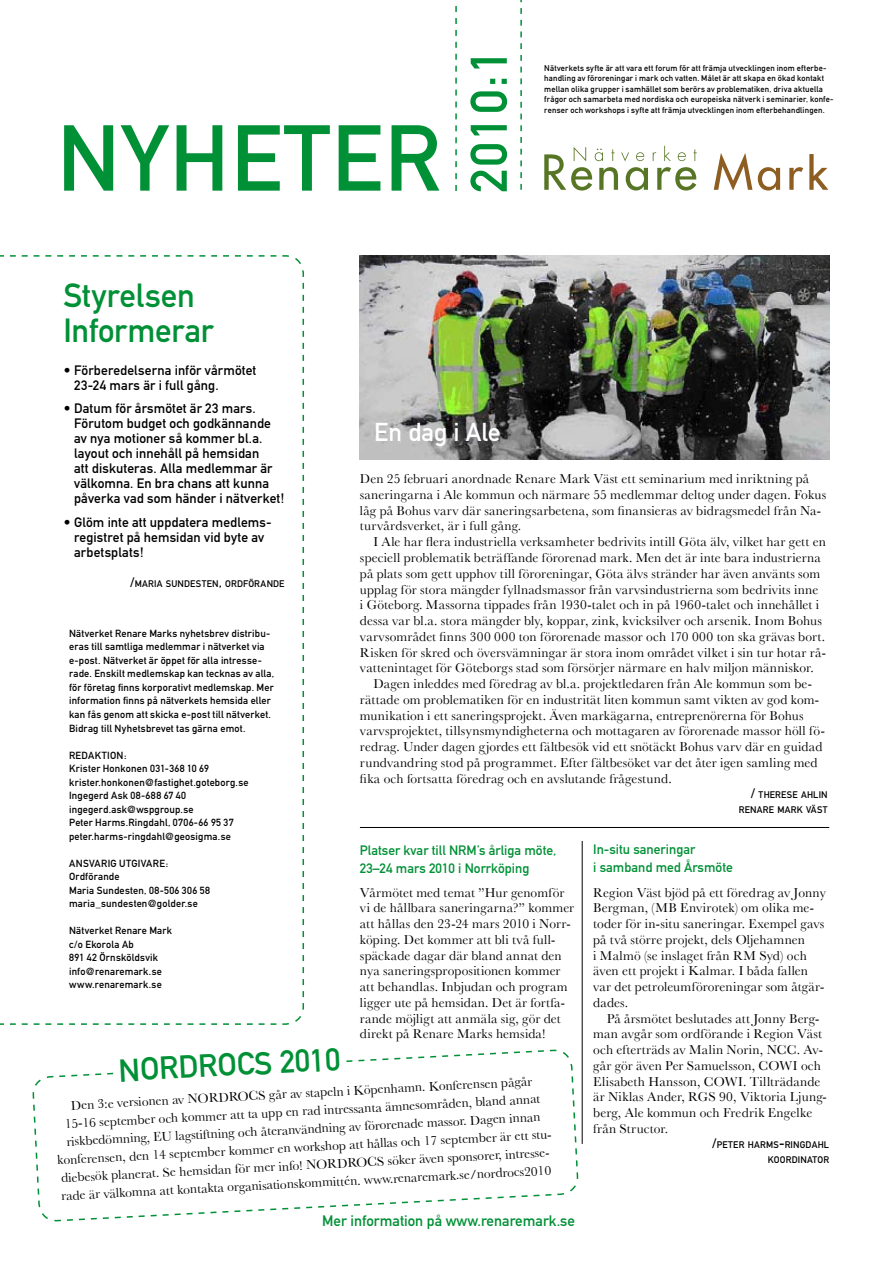
<style>
.page{position:relative;width:893px;height:1263px;background:#fff}
.page>*{position:absolute;margin:0;border:0;box-sizing:border-box;transform-origin:0 0}
.t1{font:91.8px "DIN Mittelschrift";letter-spacing:.02em;color:#009036}
.t2{font:50.7px "DIN Mittelschrift";color:#009036}
.t3{font:33px/34.5px "DIN Mittelschrift";letter-spacing:-.005em;color:#009036}
.t4{font:31.5px "DIN Mittelschrift";color:#009036}
.t5{font:25.5px "DIN Mittelschrift";color:#fff}
.t6{font:15px "DIN Mittelschrift";color:#009036}
.t7{font:13.5px/15.8px "Baskerville";letter-spacing:.015em;color:#000}
.t8{font:13.5px/15px "DIN Mittelschrift";letter-spacing:.01em;color:#000}
.t9{font:13.5px/18px "DIN Mittelschrift";color:#009036}
.t10{font:10.2px/13.5px "DIN Mittelschrift";letter-spacing:.02em;color:#000}
.t11{font:9.45px/15px "DIN Mittelschrift";letter-spacing:.025em;color:#000;text-align:right}
.t12{font:8.25px/10.5px "DIN Mittelschrift";letter-spacing:.02em;color:#000}
.s1{font-size:13.5px}
</style>
<div class="page">
<svg style="left:0;top:255px;width:305px;height:770px"></svg>
<svg style="left:714px;top:153px;width:38px;height:38px"></svg>
<svg style="left:758px;top:167px;width:22px;height:24px"></svg>
<svg style="left:789px;top:167px;width:14px;height:23px"></svg>
<svg style="left:809px;top:154px;width:19px;height:36px"></svg>
<svg style="left:544px;top:146px;width:153px;height:45px"></svg>
<svg style="left:455px;top:0;width:2px;height:191px"></svg>
<svg style="left:520px;top:0;width:2px;height:190px"></svg>
<img style="left:360px;top:255px;width:469px;height:204px">
<svg style="left:32px;top:1010px;width:547px;height:212px"></svg>
<hr style="left:582px;top:841px;width:1px;height:303px;background:#000">
<hr style="left:360px;top:827px;width:469px;height:1px;background:#000">
<svg style="left:55px;top:1046px;width:490px;height:44px"></svg>
<h1 class="t1" style="left:57px;top:105px;width:385px">NYHETER</h1>
<h2 class="t2" style="left:459px;top:193px;width:146px;rotate:-90deg">2010:1</h2>
<p class="t12" style="left:544px;top:63px;width:291px">Nätverkets syfte är att vara ett forum för att främja utvecklingen inom efterbe&shy;handling av föroreningar i mark och vatten. Målet är att skapa en ökad kontakt mellan olika grupper i samhället som berörs av problematiken, driva aktuella frågor och samarbeta med nordiska och europeiska nätverk i seminarier, konfe&shy;renser och workshops i syfte att främja utvecklingen inom efterbehandlingen.</p>
<h3 class="t3" style="left:63px;top:279px;width:152px">Styrelsen<br>Informerar</h3>
<p class="t8" style="left:74px;top:363px;width:184px;text-indent:-10px">• Förberedelserna inför vårmötet<br>23-24 mars är i full gång.</p>
<p class="t8" style="left:74px;top:401px;width:212px;text-indent:-10px">• Datum för årsmötet är 23 mars.<br>Förutom budget och godkännande av nya motioner så kommer bl.a. layout och innehåll på hemsidan<br>att diskuteras. Alla medlemmar är välkomna. En bra chans att kunna påverka vad som händer i nätverket!</p>
<p class="t8" style="left:74px;top:515px;width:197px;text-indent:-10px">• Glöm inte att uppdatera medlems&shy;registret på hemsidan vid byte av arbetsplats!</p>
<p class="t11" style="left:130px;top:576px;width:156px"><span class="s1">/</span>MARIA SUNDESTEN<span class="s1">,</span> ORDFÖRANDE</p>
<h3 class="t5" style="left:374px;top:417px;width:128px">En dag i Ale</h3>
<p class="t7" style="left:360px;top:471px;width:468px">Den 25 februari anordnade Renare Mark Väst ett seminarium med inriktning på saneringarna i Ale kommun och närmare 55 medlemmar deltog under dagen. Fokus låg på Bohus varv där saneringsarbetena, som finansieras av bidragsmedel från Na&shy;turvårdsverket, är i full gång.</p>
<p class="t7" style="left:373px;top:534px;width:454px">I Ale har flera industriella verksamheter bedrivits intill Göta älv, vilket har gett en</p>
<p class="t7" style="left:360px;top:550px;width:462px">speciell problematik beträffande förorenad mark. Men det är inte bara industrierna</p>
<p class="t7" style="left:360px;top:565px;width:462px">på plats som gett upphov till föroreningar, Göta älvs stränder har även använts som</p>
<p class="t7" style="left:360px;top:581px;width:460px">upplag för stora mängder fyllnadsmassor från varvsindustrierna som bedrivits inne</p>
<p class="t7" style="left:360px;top:597px;width:461px">i Göteborg. Massorna tippades från 1930-talet och in på 1960-talet och innehållet i</p>
<p class="t7" style="left:360px;top:613px;width:463px">dessa var bl.a. stora mängder bly, koppar, zink, kvicksilver och arsenik. Inom Bohus</p>
<p class="t7" style="left:360px;top:628px;width:467px">varvsområdet finns 300 000 ton förorenade massor och 170 000 ton ska grävas bort.</p>
<p class="t7" style="left:360px;top:644px;width:467px">Risken för skred och översvämningar är stora inom området vilket i sin tur hotar rå-</p>
<p class="t7" style="left:360px;top:660px;width:456px">vattenintaget för Göteborgs stad som försörjer närmare en halv miljon människor.</p>
<p class="t7" style="left:373px;top:676px;width:440px">Dagen inleddes med föredrag av bl.a. projektledaren från Ale kommun som be-</p>
<p class="t7" style="left:360px;top:691px;width:461px">rättade om problematiken för en industrität liten kommun samt vikten av god kom-</p>
<p class="t7" style="left:360px;top:707px;width:445px">munikation i ett saneringsprojekt. Även markägarna, entreprenörerna för Bohus</p>
<p class="t7" style="left:360px;top:723px;width:466px">varvsprojektet, tillsynsmyndigheterna och mottagaren av förorenade massor höll fö-</p>
<p class="t7" style="left:360px;top:739px;width:464px">redrag. Under dagen gjordes ett fältbesök vid ett snötäckt Bohus varv där en guidad</p>
<p class="t7" style="left:360px;top:754px;width:459px">rundvandring stod på programmet. Efter fältbesöket var det åter igen samling med</p>
<p class="t7" style="left:360px;top:770px;width:313px">fika och fortsatta föredrag och en avslutande frågestund.</p>
<p class="t11" style="left:739px;top:787px;width:90px"><span class="s1">/</span> THERESE AHLIN<br>RENARE MARK VÄST</p>
<p class="t9" style="left:360px;top:842px;width:198px">Platser kvar till NRM’s årliga möte,<br>23–24 mars 2010 i Norrköping</p>
<p class="t7" style="left:360px;top:884px;width:216px">Vårmötet med temat ”Hur genomför vi de hållbara saneringarna?” kommer att hållas den 23-24 mars 2010 i Norr&shy;köping. Det kommer att bli två full&shy;späckade dagar där bland annat den nya saneringspropositionen kommer att behandlas. Inbjudan och program ligger ute på hemsidan. Det är fortfa&shy;rande möjligt att anmäla sig, gör det direkt på Renare Marks hemsida!</p>
<p class="t7" style="left:54px;top:1097px;width:499px;line-height:18px;text-align:center;rotate:-3deg">Den 3:e versionen av NORDROCS går av stapeln i Köpenhamn. Konferensen pågår<br>15-16 september och kommer att ta upp en rad intressanta ämnesområden, bland annat riskbedömning, EU lagstiftning och återanvändning av förorenade massor. Dagen innan konferensen, den 14 september kommer en workshop att hållas och 17 september är ett stu&shy;diebesök planerat. Se hemsidan för mer info! NORDROCS söker även sponsorer, intresse&shy;rade är välkomna att kontakta organisationskommittén. www.renaremark.se/nordrocs2010</p>
<p class="t10" style="left:69px;top:627px;width:207px">Nätverket Renare Marks nyhetsbrev distribu&shy;eras till samtliga medlemmar i nätverket via e-post. Nätverket är öppet för alla intresse&shy;rade. Enskilt medlemskap kan tecknas av alla, för företag finns korporativt medlemskap. Mer information finns på nätverkets hemsida eller kan fås genom att skicka e-post till nätverket.<br>Bidrag till Nyhetsbrevet tas gärna emot.</p>
<p class="t10" style="left:69px;top:748px;width:14px">Reda</p>
<p class="t10" style="left:69px;top:748px;width:181px;text-indent:26px">ktion :<br>Krister Honkonen 031-368 10 69 krister.honkonen@fastighet.goteborg.se<br>Ingegerd Ask 08-688 67 40 ingegerd.ask@wspgroup.se<br>Peter Harms.Ringdahl, 0706-66 95 37 peter.harms-ringdahl@geosigma.se</p>
<p class="t10" style="left:69px;top:856px;width:85px">Ansvarig utgivare</p>
<p class="t10" style="left:166px;top:856px;width:4px">:</p>
<p class="t10" style="left:69px;top:870px;width:142px">Ordförande<br>Maria Sundesten, 08-506 306 58 maria_sundesten@golder.se</p>
<p class="t10" style="left:69px;top:924px;width:105px">Nätverket Renare Mark c/o Ekorola Ab<br>891 42 Örnsköldsvik info@renaremark.se www.renaremark.se</p>
<p class="t9" style="left:593px;top:840px;width:141px">In-situ saneringar<br>i samband med Årsmöte</p>
<p class="t7" style="left:593px;top:884px;width:234px">Region Väst bjöd på ett föredrag av Jonny Bergman, (MB Envirotek) om olika me&shy;toder för in-situ saneringar. Exempel gavs på två större projekt, dels Oljehamnen<br>i Malmö (se inslaget från RM Syd) och även ett projekt i Kalmar. I båda fallen var det petroleumföroreningar som åtgär&shy;dades.</p>
<p class="t7" style="left:593px;top:1010px;width:235px;text-indent:14px">På årsmötet beslutades att Jonny Berg&shy;man avgår som ordförande i Region Väst och efterträds av Malin Norin, NCC. Av&shy;går gör även Per Samuelsson, COWI och Elisabeth Hansson, COWI. Tillträdande är Niklas Ander, RGS 90, Viktoria Ljung&shy;berg, Ale kommun och Fredrik Engelke från Structor.</p>
<p class="t11" style="left:712px;top:1137px;width:119px"><span class="s1">/</span>PETER HARMS<span class="s1">-</span>RINGDAHL<br>KOORDINATOR</p>
<h3 class="t4" style="left:118px;top:1052px;width:223px;rotate:-3deg">NO RDRO CS 2010</h3>
<p class="t6" style="left:322px;top:1212px;width:254px">Mer information på www.renaremark.se</p>
</div>
